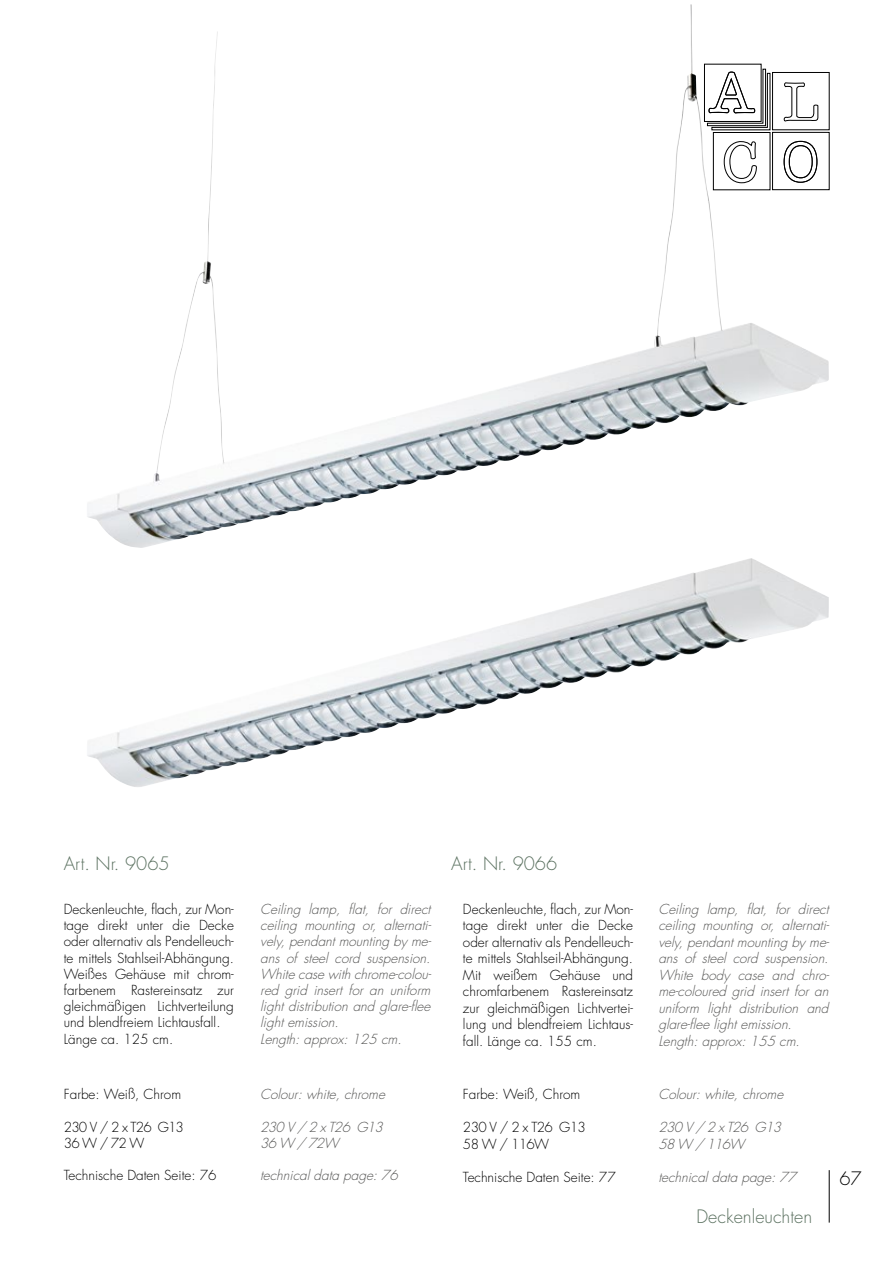
<style>
.page{position:relative;width:893px;height:1263px;background:#fff}
.page>*{position:absolute;margin:0;border:0;box-sizing:border-box;transform-origin:0 0}
.t1{font:300 18px "Futura Std";color:#5c7261}
.t2{font:300 18px "Futura Std";color:#000}
.t3{font:italic 300 13.5px/16.2px "Futura Std";color:#575756}
.t4{font:300 13.5px/16.2px "Futura Std";color:#000}
.t5{font:300 13.5px/16.5px "Futura Std";letter-spacing:-.05em;color:#000}
.t6{font:300 13.5px/16.2px "Futura Std";letter-spacing:-.06em;color:#000}
</style>
<div class="page">
<hr style="left:829px;top:1170px;width:1px;height:52px;background:#000">
<svg style="left:704px;top:64px;width:126px;height:126px"></svg>
<img style="left:87px;top:558px;width:742px;height:229px">
<img style="left:87px;top:4px;width:604px;height:544px">
<h1 class="t1" style="left:64px;top:853px;width:108px">Art. Nr. 9065</h1>
<p class="t4" style="left:64px;top:901px;width:172px">Deckenleuchte, flach, zur Mon&shy;tage direkt unter die Decke oder alternativ als Pendelleuch&shy;te mittels Stahlseil-Abhängung.<br>Weißes Gehäuse mit chrom&shy;farbenem Rastereinsatz zur gleichmäßigen Lichtverteilung und blendfreiem Lichtausfall.<br>Länge ca. 125 cm.</p>
<p class="t4" style="left:64px;top:1087px;width:119px">Farbe: Weiß, Chrom</p>
<p class="t6" style="left:64px;top:1119px;width:122px">230 V / 2 x T26 G13<br>36 W / 72 W</p>
<p class="t4" style="left:64px;top:1168px;width:154px">Technische Daten Seite: 76</p>
<p class="t3" style="left:260px;top:901px;width:175px">Ceiling lamp, flat, for direct ceiling mounting or, alternati&shy;vely,pendantmounting by me&shy;ans of steel cord suspension.<br>White case withchrome-colou&shy;red grid insert for an uniform light distribution and glare-flee lightemission.<br>Length:approx:125 cm.</p>
<p class="t3" style="left:260px;top:1087px;width:130px">Colour:white,chrome</p>
<p class="t3" style="left:260px;top:1119px;width:128px">230V/2xT26 G13<br>36W /72W</p>
<p class="t3" style="left:260px;top:1168px;width:143px">technicaldata page:76</p>
<h1 class="t1" style="left:451px;top:853px;width:108px">Art. Nr. 9066</h1>
<p class="t4" style="left:463px;top:901px;width:172px;text-align:justify">Deckenleuchte, flach, zur Mon&shy;tage direkt unter die Decke oder alternativ als Pendelleuch&shy;te mittels Stahlseil-Abhängung.<br>Mit weißem Gehäuse und chromfarbenem Rastereinsatz zur gleichmäßigen Lichtvertei&shy;lung und blendfreiem Lichtaus&shy;fall. Länge ca. 155 cm.</p>
<p class="t4" style="left:463px;top:1087px;width:119px">Farbe: Weiß, Chrom</p>
<p class="t5" style="left:463px;top:1120px;width:124px">230 V / 2 x T26 G13<br>58 W / 116W</p>
<p class="t4" style="left:463px;top:1169px;width:154px">Technische Daten Seite: 77</p>
<p class="t3" style="left:658px;top:901px;width:175px">Ceiling lamp, flat, for direct ceiling mounting or, alternati&shy;vely,pendantmounting by me&shy;ans of steel cord suspension.<br>White body case and chro&shy;me-coloured grid insert for an uniform light distribution and glare-flee lightemission.<br>Length:approx:155 cm.</p>
<p class="t3" style="left:658px;top:1087px;width:130px">Colour:white,chrome</p>
<p class="t3" style="left:658px;top:1120px;width:128px">230V/2xT26 G13<br>58W /116W</p>
<p class="t3" style="left:658px;top:1169px;width:143px">technicaldata page:77</p>
<h1 class="t1" style="left:697px;top:1206px;width:117px">Deckenleuchten</h1>
<h1 class="t2" style="left:839px;top:1167px;width:24px">67</h1>
</div>
